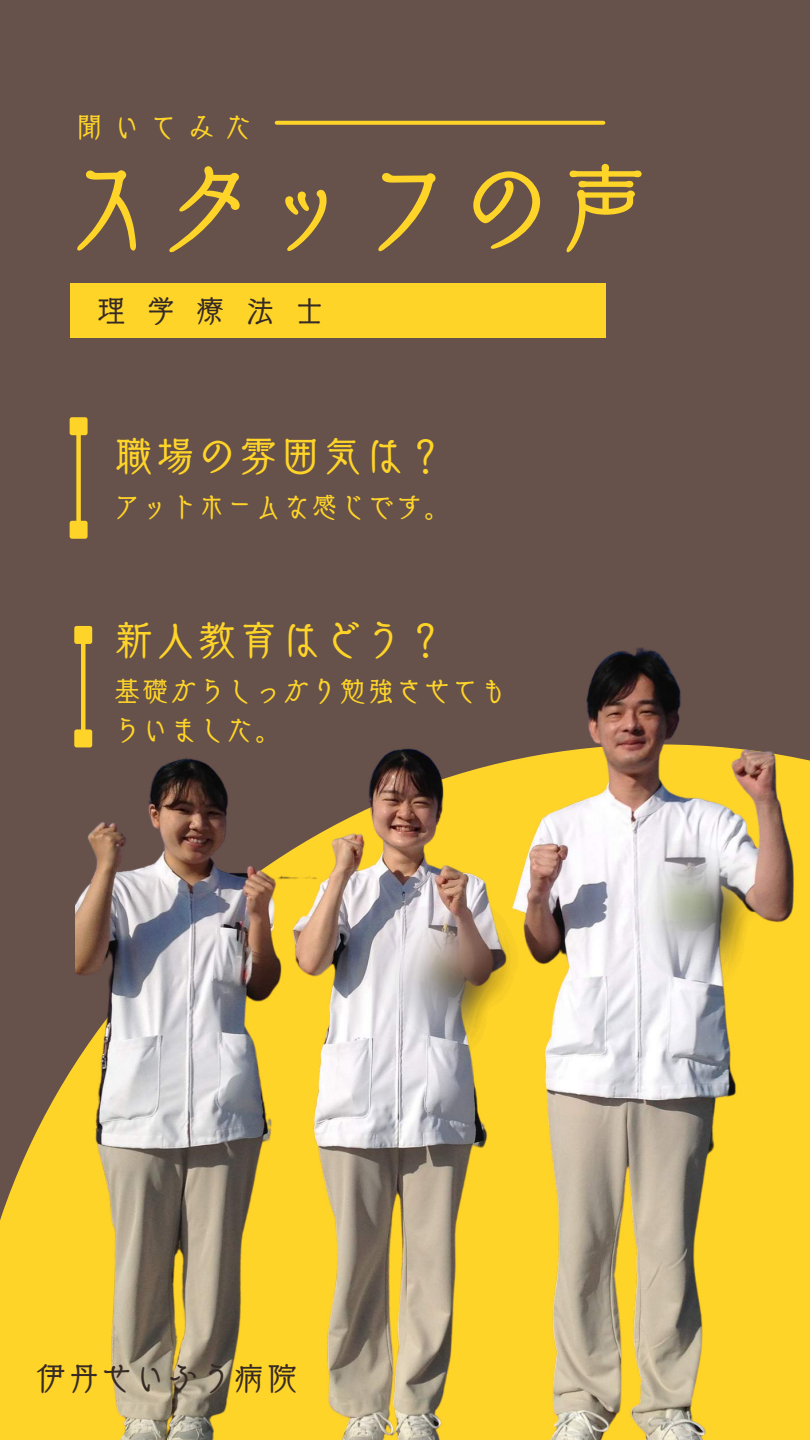
<style>
.page{position:relative;width:810px;height:1440px;background:#66514b}
.page>*{position:absolute;margin:0;border:0;box-sizing:border-box;transform-origin:0 0}
.t1{font:99.1px "Canva Lyra Std DB";color:#ffd429}
.t2{font:41.6px "Canva Lyra Std DB";color:#ffd429}
.t3{font:33.1px "Canva Lyra Std DB";color:#362a25}
.t4{font:31.5px "Canva Lyra Std DB";letter-spacing:.575em;color:#362a25}
.t5{font:28.5px "Canva Lyra Std DB";letter-spacing:.305em;color:#ffd429}
.t6{font:28.2px/39px "Canva Lyra Std DB";color:#ffd429}
</style>
<div class="page">
<svg style="left:0;top:1064px;width:75px;height:376px;fill:#ffd429"></svg>
<img style="left:75px;top:435px;width:735px;height:1005px">
<svg style="left:277px;top:121px;width:326px;height:4px"></svg>
<div style="left:70px;top:283px;width:536px;height:54px;background:#ffd429"></div>
<div style="left:76px;top:435px;width:5px;height:86px;background:#ffd429"></div>
<div style="left:72px;top:419px;width:13px;height:14px;background:#ffd429"></div>
<div style="left:70px;top:417px;width:18px;height:18px;border:4px solid #ffd429"></div>
<div style="left:72px;top:523px;width:13px;height:13px;background:#ffd429"></div>
<div style="left:70px;top:521px;width:18px;height:18px;border:4px solid #ffd429"></div>
<div style="left:81px;top:644px;width:5px;height:85px;background:#ffd429"></div>
<div style="left:77px;top:628px;width:13px;height:14px;background:#ffd429"></div>
<div style="left:74px;top:626px;width:18px;height:18px;border:4px solid #ffd429"></div>
<div style="left:77px;top:732px;width:13px;height:13px;background:#ffd429"></div>
<div style="left:74px;top:729px;width:18px;height:18px;border:4px solid #ffd429"></div>
<p class="t5" style="left:75px;top:113px;width:179px">聞いてみた</p>
<h1 class="t1" style="left:60px;top:159px;width:596px">スタッフの声</h1>
<p class="t4" style="left:96px;top:295px;width:223px">理学療法士</p>
<h2 class="t2" style="left:113px;top:435px;width:335px">職場の雰囲気は？</h2>
<p class="t6" style="left:113px;top:488px;width:340px">アットホームな感じです。</p>
<h2 class="t2" style="left:113px;top:619px;width:335px">新人教育はどう？</h2>
<p class="t6" style="left:113px;top:672px;width:396px">基礎からしっかり勉強させてもらいました。</p>
<p class="t3" style="left:34px;top:1362px;width:266px">伊丹せいふう病院</p>
</div>
